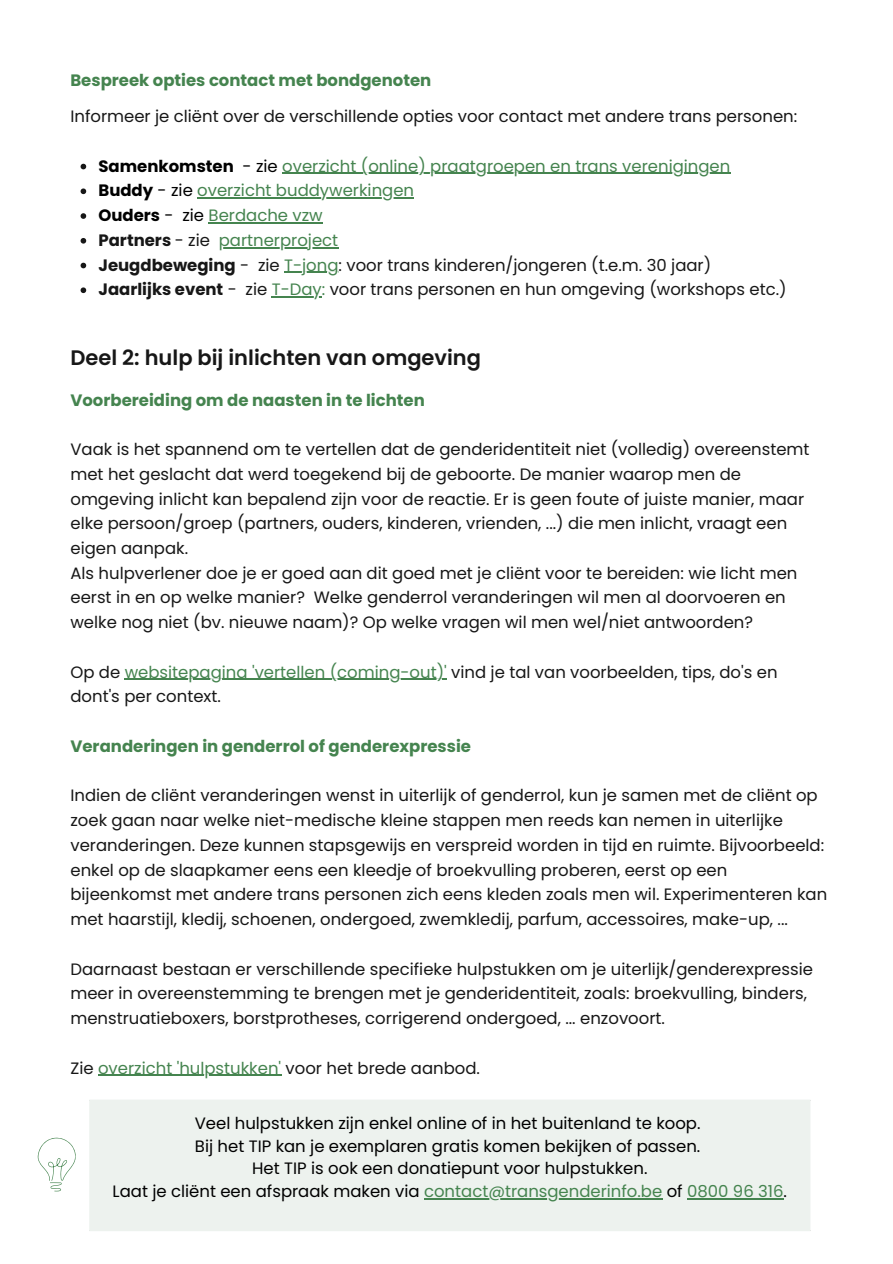
<style>
.page{position:relative;width:893px;height:1264px;background:#fff}
.page>*{position:absolute;margin:0;border:0;box-sizing:border-box;transform-origin:0 0}
.t1{font:600 21px "Poppins";color:#171717}
.t2{font:16.5px/24.8px "Poppins";color:#171717}
.t3{font:16.5px "Poppins";color:#45844f}
.t4{font:16.5px "Poppins";color:#000}
.t5{font:700 16.5px "Poppins";color:#45844f}
.s1{font-weight:700;color:#000}
.s2{color:#000}
.s3{font-weight:700;color:#171717}
.s4{color:#171717}
.s5{font-weight:700}
.s6{color:#45844f}
</style>
<div class="page">
<svg style="left:81px;top:164px;width:5px;height:5px"></svg>
<hr style="left:282px;top:173px;width:448px;height:1px;background:#45844f">
<svg style="left:81px;top:188px;width:5px;height:6px"></svg>
<hr style="left:197px;top:197px;width:217px;height:2px;background:#45844f">
<svg style="left:81px;top:213px;width:5px;height:6px"></svg>
<hr style="left:208px;top:222px;width:115px;height:1px;background:#45844f">
<svg style="left:81px;top:238px;width:5px;height:5px"></svg>
<hr style="left:219px;top:247px;width:119px;height:1px;background:#45844f">
<svg style="left:81px;top:263px;width:5px;height:5px"></svg>
<hr style="left:284px;top:272px;width:54px;height:1px;background:#45844f">
<svg style="left:81px;top:287px;width:5px;height:6px"></svg>
<hr style="left:272px;top:296px;width:50px;height:1px;background:#45844f">
<hr style="left:125px;top:678px;width:322px;height:2px;background:#45844f">
<hr style="left:98px;top:1074px;width:183px;height:1px;background:#45844f">
<div style="left:90px;top:1100px;width:719px;height:130px;background:#edf2ee"></div>
<hr style="left:424px;top:1197px;width:238px;height:2px;background:#45844f">
<hr style="left:687px;top:1197px;width:96px;height:2px;background:#45844f">
<hr style="left:89px;top:1101px;width:2px;height:127px;background:#edf2ee">
<hr style="left:808px;top:1101px;width:2px;height:127px;background:#edf2ee">
<hr style="left:89px;top:1099px;width:721px;height:2px;background:#edf2ee">
<hr style="left:89px;top:1228px;width:721px;height:3px;background:#edf2ee">
<svg style="left:38px;top:1137px;width:38px;height:54px"></svg>
<p class="t5" style="left:70px;top:69px;width:362px">Bespreek opties contact met bondgenoten</p>
<p class="t2" style="left:70px;top:104px;width:728px">Informeer je cliënt over de verschillende opties voor contact met andere trans personen:</p>
<p class="t3" style="left:98px;top:154px;width:633px"><span class="s1">Samenkomsten</span> <span class="s2">- zie</span> overzicht (online) praatgroepen en trans verenigingen</p>
<p class="t3" style="left:98px;top:179px;width:317px"><span class="s1">Buddy</span> <span class="s2">- zie</span> overzicht buddywerkingen</p>
<p class="t3" style="left:98px;top:204px;width:226px"><span class="s1">Ouders</span> <span class="s2">- zie</span> Berdache vzw</p>
<p class="t3" style="left:98px;top:228px;width:241px"><span class="s3">Partners</span> <span class="s4">- zie</span> partnerproject</p>
<p class="t2" style="left:98px;top:252px;width:614px"><span class="s5">Jeugdbeweging</span> - zie <span class="s6">T-jong</span>: voor trans kinderen/jongeren (t.e.m. 30 jaar)</p>
<p class="t2" style="left:98px;top:277px;width:689px"><span class="s5">Jaarlijks event</span> - zie <span class="s6">T-Day:</span> voor trans personen en hun omgeving (workshops etc.)</p>
<p class="t1" style="left:70px;top:343px;width:412px">Deel 2: hulp bij inlichten van omgeving</p>
<p class="t5" style="left:70px;top:388px;width:356px">Voorbereiding om de naasten in te lichten</p>
<p class="t2" style="left:70px;top:437px;width:740px">Vaak is het spannend om te vertellen dat de genderidentiteit niet (volledig) overeenstemt met het geslacht dat werd toegekend bij de geboorte. De manier waarop men de omgeving inlicht kan bepalend zijn voor de reactie. Er is geen foute of juiste manier, maar elke persoon/groep (partners, ouders, kinderen, vrienden, ...) die men inlicht, vraagt een eigen aanpak.</p>
<p class="t2" style="left:70px;top:560px;width:728px">Als hulpverlener doe je er goed aan dit goed met je cliënt voor te bereiden: wie licht men eerst in en op welke manier? Welke genderrol veranderingen wil men al doorvoeren en welke nog niet (bv. nieuwe naam)? Op welke vragen wil men wel/niet antwoorden?</p>
<p class="t2" style="left:70px;top:659px;width:708px">Op de <span class="s6">websitepagina 'vertellen (coming-out)'</span> vind je tal van voorbeelden, tips, do's en dont's per context.</p>
<p class="t5" style="left:70px;top:734px;width:402px">Veranderingen in genderrol of genderexpressie</p>
<p class="t2" style="left:70px;top:783px;width:758px">Indien de cliënt veranderingen wenst in uiterlijk of genderrol, kun je samen met de cliënt op zoek gaan naar welke niet-medische kleine stappen men reeds kan nemen in uiterlijke veranderingen. Deze kunnen stapsgewijs en verspreid worden in tijd en ruimte. Bijvoorbeeld: enkel op de slaapkamer eens een kleedje of broekvulling proberen, eerst op een bijeenkomst met andere trans personen zich eens kleden zoals men wil. Experimenteren kan met haarstijl, kledij, schoenen, ondergoed, zwemkledij, parfum, accessoires, make-up, ...</p>
<p class="t2" style="left:70px;top:956px;width:744px">Daarnaast bestaan er verschillende specifieke hulpstukken om je uiterlijk/genderexpressie meer in overeenstemming te brengen met je genderidentiteit, zoals: broekvulling, binders, menstruatieboxers, borstprotheses, corrigerend ondergoed, ... enzovoort.</p>
<p class="t2" style="left:70px;top:1055px;width:411px">Zie <span class="s6">overzicht 'hulpstukken'</span> voor het brede aanbod.</p>
<p class="t4" style="left:195px;top:1112px;width:507px">Veel hulpstukken zijn enkel online of in het buitenland te koop.</p>
<p class="t4" style="left:195px;top:1134px;width:507px">Bij het TIP kan je exemplaren gratis komen bekijken of passen.</p>
<p class="t4" style="left:252px;top:1157px;width:397px">Het TIP is ook een donatiepunt voor hulpstukken.</p>
<p class="t3" style="left:113px;top:1179px;width:676px"><span class="s2">Laat je cliënt een afspraak maken via</span> contact@transgenderinfo.be <span class="s2">of</span> 0800 96 316<span class="s2">.</span></p>
</div>
